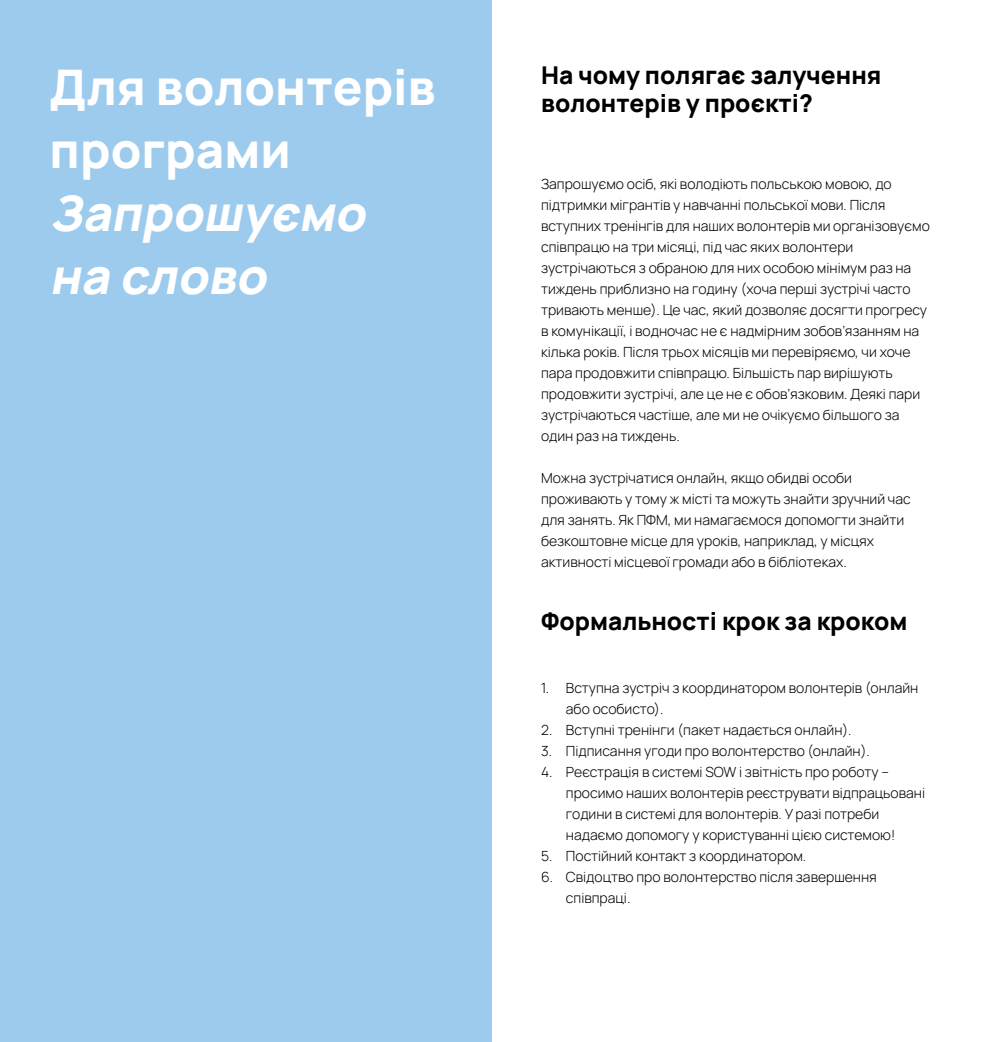
<style>
.page{position:relative;width:983px;height:1042px;background:#fff}
.page>*{position:absolute;margin:0;border:0;box-sizing:border-box;transform-origin:0 0}
.t1{font:800 49px/63px "Manrope";color:#fff}
.t2{font:italic 800 49px/63px "Manrope";color:#fff}
.t3{font:800 24.5px/28px "Manrope";color:#000}
.t4{font:300 14px/21px "Manrope";color:#000}
</style>
<div class="page">
<div style="left:0;top:0;width:491px;height:1042px;background:#9dcbee"></div>
<h1 class="t1" style="left:50px;top:54px;width:387px">Для волонтерів програми</h1>
<h1 class="t2" style="left:50px;top:180px;width:328px">Запрошуємо на слово</h1>
<h2 class="t3" style="left:541px;top:60px;width:342px">На чому полягає залучення волонтерів у проєкті?</h2>
<p class="t4" style="left:541px;top:173px;width:390px">Запрошуємо осіб, які володіють польською мовою, до підтримки мігрантів у навчанні польської мови. Після вступних тренінгів для наших волонтерів ми організовуємо співпрацю на три місяці, під час яких волонтери зустрічаються з обраною для них особою мінімум раз на тиждень приблизно на годину (хоча перші зустрічі часто тривають менше). Це час, який дозволяє досягти прогресу в комунікації, і водночас не є надмірним зобов’язанням на кілька років. Після трьох місяців ми перевіряємо, чи хоче пара продовжити співпрацю. Більшість пар вирішують продовжити зустрічі, але це не є обов’язковим. Деякі пари зустрічаються частіше, але ми не очікуємо більшого за один раз на тиждень.</p>
<p class="t4" style="left:541px;top:467px;width:371px">Можна зустрічатися онлайн, якщо обидві особи проживають у тому ж місті та можуть знайти зручний час для занять. Як ПФМ, ми намагаємося допомогти знайти безкоштовне місце для уроків, наприклад, у місцях активності місцевої громади або в бібліотеках.</p>
<h2 class="t3" style="left:541px;top:606px;width:368px">Формальності крок за кроком</h2>
<p class="t4" style="left:566px;top:677px;width:354px;text-indent:-25px">1. Вступна зустріч з координатором волонтерів (онлайн або особисто).</p>
<p class="t4" style="left:541px;top:719px;width:312px">2. Вступні тренінги (пакет надається онлайн).</p>
<p class="t4" style="left:541px;top:740px;width:330px">3. Підписання угоди про волонтерство (онлайн).</p>
<p class="t4" style="left:566px;top:761px;width:360px;text-indent:-25px">4. Реєстрація в системі SOW і звітність про роботу – просимо наших волонтерів реєструвати відпрацьовані години в системі для волонтерів. У разі потреби надаємо допомогу у користуванні цією системою!</p>
<p class="t4" style="left:541px;top:845px;width:266px">5. Постійний контакт з координатором.</p>
<p class="t4" style="left:566px;top:866px;width:312px;text-indent:-25px">6. Свідоцтво про волонтерство після завершення співпраці.</p>
</div>
